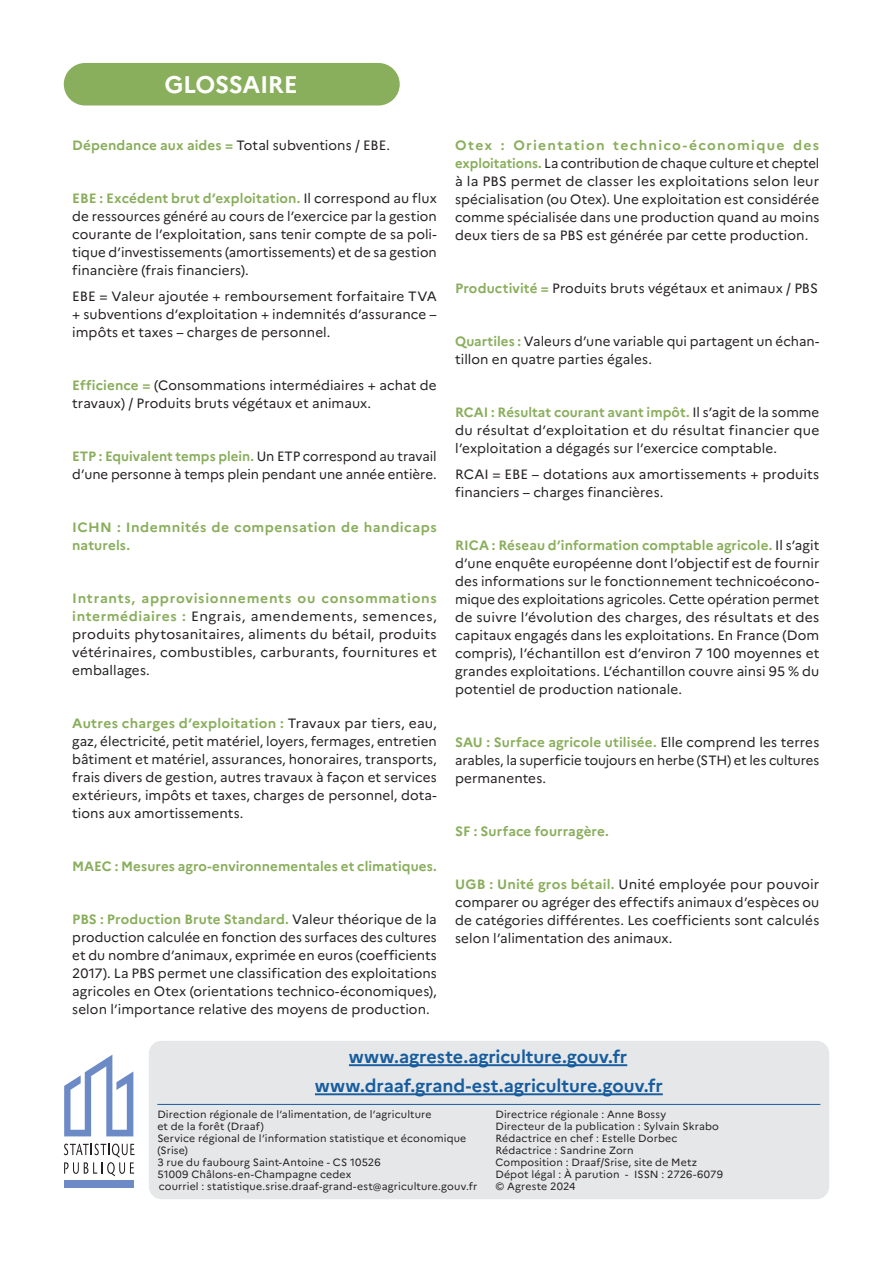
<style>
.page{position:relative;width:893px;height:1263px;background:#fff}
.page>*{position:absolute;margin:0;border:0;box-sizing:border-box;transform-origin:0 0}
.t1{font:700 24px "Marianne";letter-spacing:-.02em;color:#fff}
.t2{font:700 18px/29.1px "Marianne";letter-spacing:-.005em;color:#175d9e;text-align:center}
.t3{font:13.5px/18px "Marianne";letter-spacing:.005em;color:#231f20;text-align:justify}
.t4{font:700 13.5px "Marianne";letter-spacing:.01em;color:#89ae5c}
.t5{font:700 13.5px/18px "Marianne";letter-spacing:.035em;color:#89ae5c}
.t6{font:10.5px/12px "Marianne";letter-spacing:.015em;color:#231f20}
.s1{font-weight:700;color:#89ae5c}
</style>
<div class="page">
<div style="left:149px;top:1041px;width:680px;height:158px;background:#e6e7e9;border-radius:13px"></div>
<hr style="left:349px;top:1064px;width:278px;height:2px;background:#175d9e">
<hr style="left:157px;top:1104px;width:663px;height:1px;background:#175d9e">
<hr style="left:315px;top:1093px;width:348px;height:2px;background:#175d9e">
<div style="left:64px;top:1181px;width:70px;height:7px;background:#6c8bc6"></div>
<svg style="left:64px;top:1143px;width:71px;height:33px"></svg>
<svg style="left:64px;top:1054px;width:69px;height:82px"></svg>
<div style="left:64px;top:63px;width:336px;height:42px;background:#89ae5c;border-radius:21px"></div>
<h1 class="t1" style="left:164px;top:66px;width:135px">GLOSSAIRE</h1>
<p class="t3" style="left:72px;top:135px;width:319px"><span class="s1">Dépendance aux aides =</span> Total subventions / EBE.</p>
<p class="t3" style="left:72px;top:188px;width:366px"><span class="s1">EBE : Excédent brut d’exploitation.</span> Il correspond au flux de ressources généré au cours de l’exercice par la gestion courante de l’exploitation, sans tenir compte de sa poli&shy;tique d’investissements (amortissements) et de sa gestion financière (frais financiers).</p>
<p class="t3" style="left:72px;top:286px;width:366px">EBE = Valeur ajoutée + remboursement forfaitaire TVA + subventions d’exploitation + indemnités d’assurance – impôts et taxes – charges de personnel.</p>
<p class="t3" style="left:72px;top:375px;width:366px"><span class="s1">Efficience =</span> (Consommations intermédiaires + achat de travaux) / Produits bruts végétaux et animaux.</p>
<p class="t3" style="left:72px;top:446px;width:366px"><span class="s1">ETP : Equivalent temps plein.</span> Un ETP correspond au travail d’une personne à temps plein pendant une année entière.</p>
<p class="t5" style="left:72px;top:517px;width:366px">ICHN : Indemnités de compensation de handicaps naturels.</p>
<p class="t3" style="left:72px;top:588px;width:366px"><span class="s1">Intrants, approvisionnements ou consommations intermédiaires :</span> Engrais, amendements, semences, produits phytosanitaires, aliments du bétail, produits vétérinaires, combustibles, carburants, fournitures et emballages.</p>
<p class="t3" style="left:72px;top:713px;width:366px"><span class="s1">Autres charges d’exploitation :</span> Travaux par tiers, eau, gaz, électricité, petit matériel, loyers, fermages, entretien bâtiment et matériel, assurances, honoraires, transports, frais divers de gestion, autres travaux à façon et services extérieurs, impôts et taxes, charges de personnel, dota&shy;tions aux amortissements.</p>
<p class="t4" style="left:72px;top:856px;width:366px">MAEC : Mesures agro-environnementales et climatiques.</p>
<p class="t3" style="left:72px;top:909px;width:366px"><span class="s1">PBS : Production Brute Standard.</span> Valeur théorique de la production calculée en fonction des surfaces des cultures et du nombre d’animaux, exprimée en euros (coefficients 2017). La PBS permet une classification des exploitations agricoles en Otex (orientations technico-économiques), selon l’importance relative des moyens de production.</p>
<p class="t3" style="left:455px;top:135px;width:366px"><span class="s1">Otex : Orientation technico-économique des exploitations.</span> La contribution de chaque culture et cheptel à la PBS permet de classer les exploitations selon leur spécialisation (ou Otex). Une exploitation est considérée comme spécialisée dans une production quand au moins deux tiers de sa PBS est générée par cette production.</p>
<p class="t3" style="left:455px;top:278px;width:364px"><span class="s1">Productivité =</span> Produits bruts végétaux et animaux / PBS</p>
<p class="t3" style="left:455px;top:331px;width:366px"><span class="s1">Quartiles :</span> Valeurs d’une variable qui partagent un échan&shy;tillon en quatre parties égales.</p>
<p class="t3" style="left:455px;top:402px;width:366px"><span class="s1">RCAI : Résultat courant avant impôt.</span> Il s’agit de la somme du résultat d’exploitation et du résultat financier que l’exploitation a dégagés sur l’exercice comptable.</p>
<p class="t3" style="left:455px;top:464px;width:366px">RCAI = EBE – dotations aux amortissements + produits financiers – charges financières.</p>
<p class="t3" style="left:455px;top:535px;width:366px"><span class="s1">RICA : Réseau d’information comptable agricole.</span> Il s’agit d’une enquête européenne dont l’objectif est de fournir des informations sur le fonctionnement technicoécono&shy;mique des exploitations agricoles. Cette opération permet de suivre l’évolution des charges, des résultats et des capitaux engagés dans les exploitations. En France (Dom compris), l’échantillon est d’environ 7 100 moyennes et grandes exploitations. L’échantillon couvre ainsi 95 % du potentiel de production nationale.</p>
<p class="t3" style="left:455px;top:732px;width:366px"><span class="s1">SAU : Surface agricole utilisée.</span> Elle comprend les terres arables, la superficie toujours en herbe (STH) et les cultures permanentes.</p>
<p class="t4" style="left:455px;top:821px;width:155px">SF : Surface fourragère.</p>
<p class="t3" style="left:455px;top:874px;width:366px"><span class="s1">UGB : Unité gros bétail.</span> Unité employée pour pouvoir comparer ou agréger des effectifs animaux d’espèces ou de catégories différentes. Les coefficients sont calculés selon l’alimentation des animaux.</p>
<h2 class="t2" style="left:315px;top:1040px;width:349px">www.agreste.agriculture.gouv.fr www.draaf.grand-est.agriculture.gouv.fr</h2>
<p class="t6" style="left:157px;top:1107px;width:321px">Direction régionale de l’alimentation, de l’agriculture<br>et de la forêt (Draaf)<br>Service régional de l’information statistique et économique (Srise)<br>3 rue du faubourg Saint-Antoine - CS 10526<br>51009 Châlons-en-Champagne cedex<br>courriel : statistique.srise.draaf-grand-est@agriculture.gouv.fr</p>
<p class="t6" style="left:495px;top:1107px;width:229px">Directrice régionale : Anne Bossy<br>Directeur de la publication : Sylvain Skrabo Rédactrice en chef : Estelle Dorbec Rédactrice : Sandrine Zorn<br>Composition : Draaf/Srise, site de Metz Dépot légal : À parution - ISSN : 2726-6079 © Agreste 2024</p>
</div>
